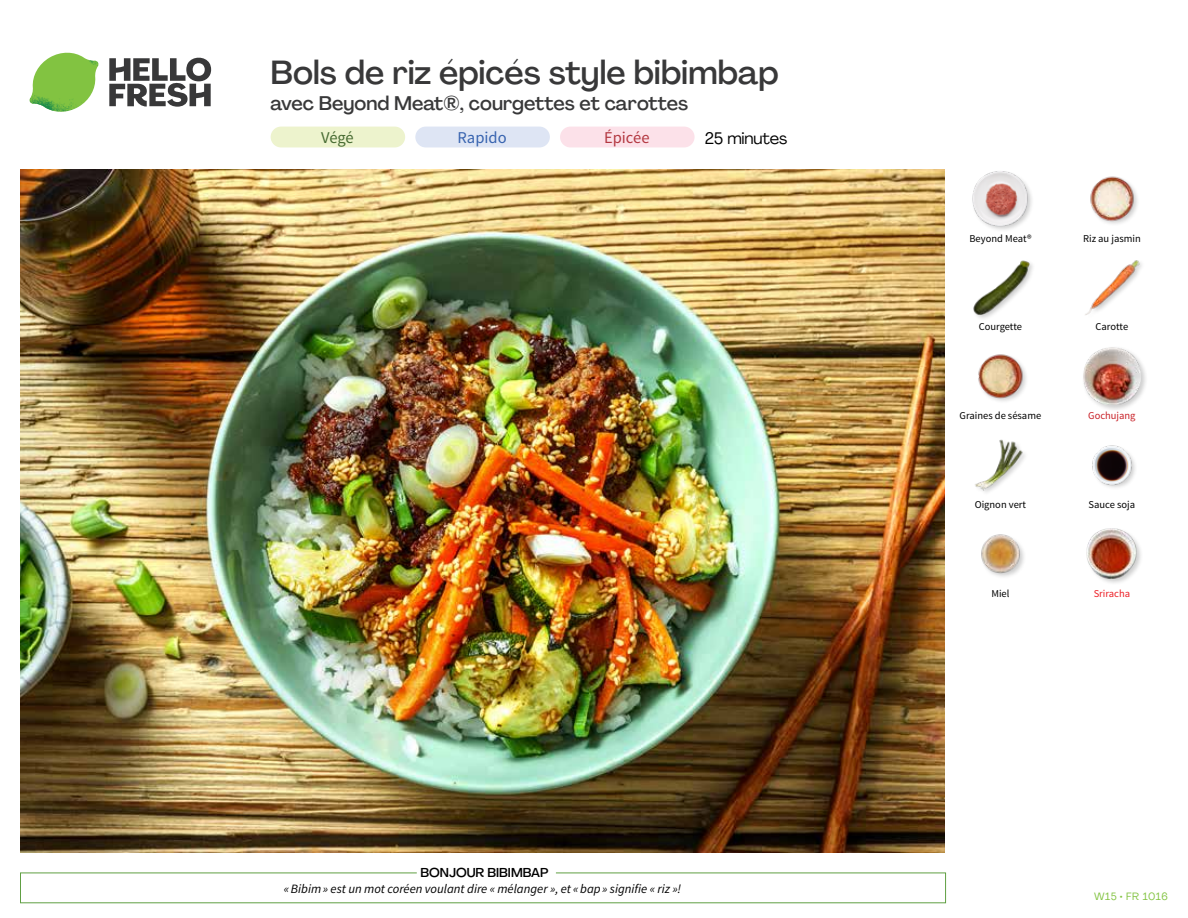
<style>
.page{position:relative;width:1188px;height:918px;background:#fff}
.page>*{position:absolute;margin:0;border:0;box-sizing:border-box;transform-origin:0 0}
.t1{font:500 33px "Agrandir";color:#383839}
.t2{font:500 19.5px "Agrandir";color:#383839}
.t3{font:16.5px "Agrandir";letter-spacing:-.01em;color:#000}
.t4{font:16.5px "Source Sans Pro";color:#3763af}
.t5{font:16.5px "Source Sans Pro";color:#b33841}
.t6{font:16.5px "Source Sans Pro";color:#476b32}
.t7{font:italic 12.75px "Source Sans Pro";color:#000}
.t8{font:500 12.75px "Agrandir";color:#000}
.t9{font:10.5px "Source Sans Pro";color:#000}
.t10{font:10.5px "Agrandir";letter-spacing:.05em;color:#82c341}
.t11{font:10.5px "Source Sans Pro";color:#c82027}
.t12{font:10.5px "Source Sans Pro";color:#ed1d24}
</style>
<div class="page">
<div style="left:1086px;top:527px;width:58px;height:59px;background:#000;opacity:.2"></div>
<img style="left:1086px;top:528px;width:52px;height:52px">
<svg style="left:109px;top:57px;width:102px;height:50px"></svg>
<svg style="left:34px;top:53px;width:62px;height:40px"></svg>
<img style="left:67px;top:53px;width:32px;height:26px">
<img style="left:33px;top:75px;width:59px;height:11px">
<img style="left:29px;top:79px;width:61px;height:33px">
<img style="left:65px;top:86px;width:27px;height:25px">
<div style="left:20px;top:873px;width:926px;height:30px;border:1px solid #609f43"></div>
<div style="left:417px;top:865px;width:139px;height:15px;background:#fff"></div>
<img style="left:21px;top:170px;width:924px;height:682px">
<div style="left:415px;top:127px;width:135px;height:20px;background:#dee5f4;border-radius:10px"></div>
<div style="left:271px;top:127px;width:134px;height:20px;background:#edf3cd;border-radius:10px"></div>
<div style="left:560px;top:127px;width:135px;height:20px;background:#fce1e9;border-radius:10px"></div>
<img style="left:981px;top:534px;width:43px;height:43px">
<img style="left:1092px;top:445px;width:43px;height:43px">
<img style="left:975px;top:439px;width:50px;height:54px">
<div style="left:1082px;top:346px;width:66px;height:66px;background:#000;opacity:.2"></div>
<img style="left:1083px;top:347px;width:58px;height:58px">
<img style="left:978px;top:354px;width:48px;height:47px">
<img style="left:1085px;top:260px;width:56px;height:55px">
<div style="left:973px;top:260px;width:63px;height:62px;background:#000;opacity:.2"></div>
<img style="left:973px;top:260px;width:56px;height:56px">
<img style="left:1090px;top:176px;width:48px;height:48px">
<div style="left:971px;top:170px;width:63px;height:62px;background:#000;opacity:.2"></div>
<img style="left:972px;top:170px;width:57px;height:57px">
<h1 class="t1" style="left:271px;top:52px;width:510px">Bols de riz épicés style bibimbap</h1>
<h2 class="t2" style="left:271px;top:91px;width:419px">avec Beyond Meat®, courgettes et carottes</h2>
<h3 class="t6" style="left:321px;top:128px;width:34px">Végé</h3>
<h3 class="t4" style="left:457px;top:128px;width:51px">Rapido</h3>
<h3 class="t5" style="left:604px;top:128px;width:47px">Épicée</h3>
<h3 class="t3" style="left:705px;top:128px;width:84px">25 minutes</h3>
<p class="t8" style="left:421px;top:864px;width:129px">BONJOUR BIBIMBAP</p>
<p class="t7" style="left:284px;top:881px;width:399px">«Bibim» est un mot coréen voulant dire « mélanger », et «bap» signifie « riz »!</p>
<p class="t9" style="left:969px;top:232px;width:64px">Beyond Meat®</p>
<p class="t9" style="left:1083px;top:232px;width:59px">Riz au jasmin</p>
<p class="t9" style="left:979px;top:320px;width:45px">Courgette</p>
<p class="t9" style="left:1096px;top:320px;width:34px">Carotte</p>
<p class="t9" style="left:960px;top:409px;width:83px">Graines de sésame</p>
<p class="t11" style="left:1088px;top:409px;width:49px">Gochujang</p>
<p class="t9" style="left:975px;top:498px;width:53px">Oignon vert</p>
<p class="t9" style="left:1089px;top:498px;width:48px">Sauce soja</p>
<p class="t9" style="left:991px;top:587px;width:20px">Miel</p>
<p class="t12" style="left:1094px;top:587px;width:38px">Sriracha</p>
<p class="t10" style="left:1094px;top:890px;width:75px">W15 • FR 1016</p>
</div>
